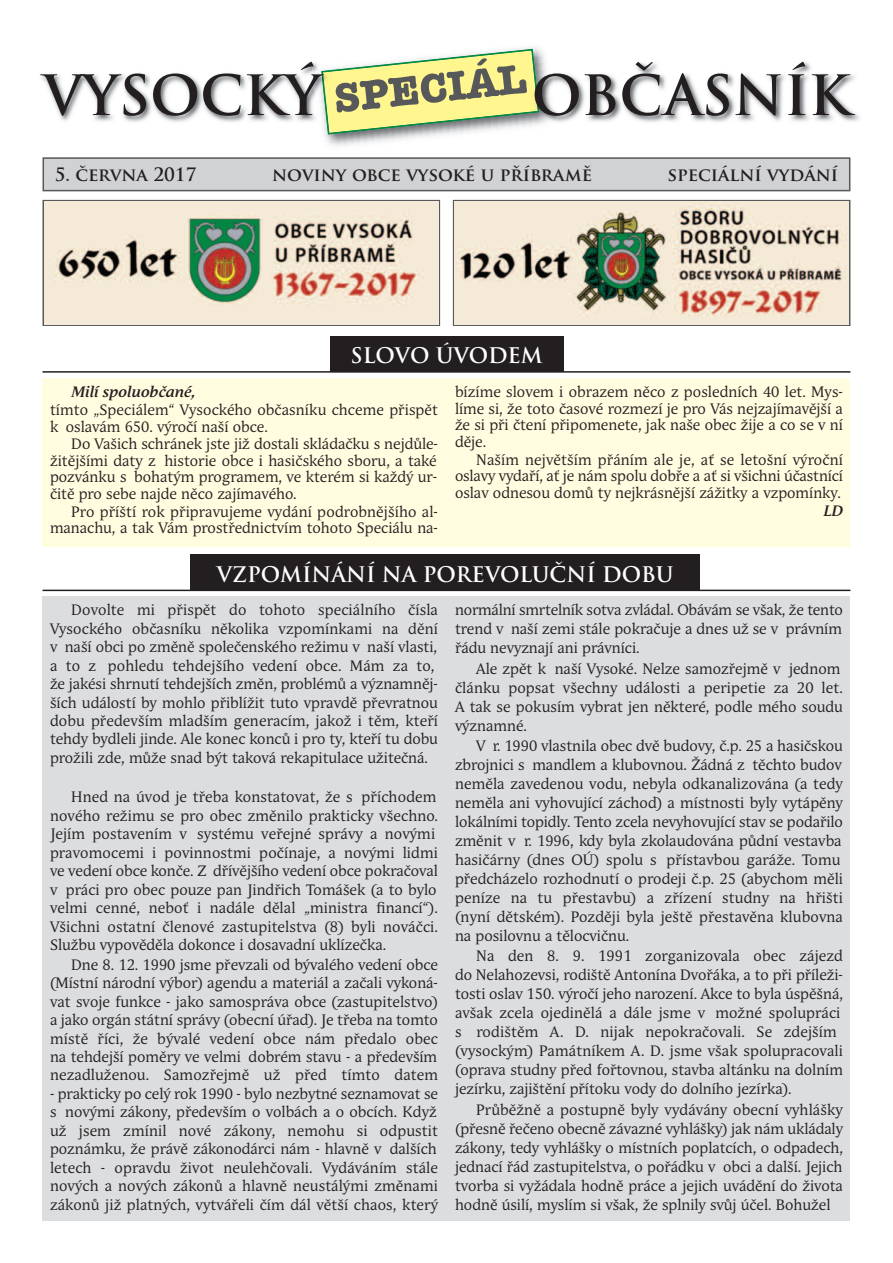
<style>
.page{position:relative;width:893px;height:1263px;background:#fff}
.page>*{position:absolute;margin:0;border:0;box-sizing:border-box;transform-origin:0 0}
.t1{font:700 54px "Trajan Pro";color:#231f20}
.t2{font:700 21px "Trajan Pro";color:#fff}
.t3{font:700 18px "Trajan Pro";letter-spacing:-.06em;color:#231f20}
.t4{font:15px/18.5px "Andulka Book Pro";color:#231f20;text-align:justify}
.t5{font:italic 700 15px "Andulka Book Pro";color:#231f20}
</style>
<div class="page">
<img style="left:41px;top:62px;width:819px;height:98px">
<img style="left:312px;top:47px;width:246px;height:107px">
<img style="left:323px;top:51px;width:215px;height:82px">
<img style="left:335px;top:74px;width:104px;height:39px">
<div style="left:43px;top:200px;width:397px;height:126px;border:2px solid #57585a"></div>
<img style="left:44px;top:201px;width:395px;height:123px">
<div style="left:453px;top:200px;width:397px;height:126px;border:2px solid #57585a"></div>
<img style="left:454px;top:201px;width:395px;height:123px">
<div style="left:44px;top:159px;width:805px;height:31px;background:#d1d2d4"></div>
<div style="left:43px;top:157px;width:807px;height:34px;border:2px solid #57585a"></div>
<div style="left:43px;top:596px;width:807px;height:624px;background:#dcdddf"></div>
<div style="left:43px;top:378px;width:807px;height:169px;background:#fffce0"></div>
<hr style="left:43px;top:590px;width:807px;height:1px;background:#231f20">
<div style="left:191px;top:554px;width:509px;height:36px;background:#231f20"></div>
<hr style="left:43px;top:371px;width:807px;height:2px;background:#231f20">
<div style="left:330px;top:336px;width:233px;height:35px;background:#231f20"></div>
<h1 class="t1" style="left:43px;top:74px;width:279px">VYSOCKÝ</h1>
<h1 class="t1" style="left:532px;top:74px;width:320px">OBČASNÍK</h1>
<p class="t3" style="left:55px;top:168px;width:143px">5. ČERVNA 2017</p>
<p class="t3" style="left:272px;top:168px;width:321px">NOVINY OBCE VYSOKÉ U PŘÍBRAMĚ</p>
<p class="t3" style="left:668px;top:168px;width:172px">SPECIÁLNÍ VYDÁNÍ</p>
<h2 class="t2" style="left:350px;top:348px;width:194px">SLOVO ÚVODEM</h2>
<p class="t5" style="left:71px;top:387px;width:126px">Milí spoluobčané,</p>
<p class="t4" style="left:50px;top:403px;width:389px;line-height:16.5px">tímto „Speciálem“ Vysockého občasníku chceme přispět k oslavám 650. výročí naší obce.</p>
<p class="t4" style="left:50px;top:437px;width:389px;line-height:16.5px;text-indent:21px">Do Vašich schránek jste již dostali skládačku s nejdůle&shy;žitějšími daty z historie obce i hasičského sboru, a také pozvánku s bohatým programem, ve kterém si každý ur&shy;čitě pro sebe najde něco zajímavého.</p>
<p class="t4" style="left:50px;top:505px;width:389px;line-height:16.5px;text-align:right">Pro příští rok připravujeme vydání podrobnějšího al&shy;manachu, a tak Vám prostřednictvím tohoto Speciálu na-</p>
<p class="t4" style="left:455px;top:386px;width:389px;line-height:16.5px">bízíme slovem i obrazem něco z posledních 40 let. Mys&shy;líme si, že toto časové rozmezí je pro Vás nejzajímavější a že si při čtení připomenete, jak naše obec žije a co se v ní děje.</p>
<p class="t4" style="left:455px;top:453px;width:389px;line-height:16.5px;text-indent:21px">Naším největším přáním ale je, ať se letošní výroční oslavy vydaří, ať je nám spolu dobře a ať si všichni účastnící oslav odnesou domů ty nejkrásnější zážitky a vzpomínky.</p>
<p class="t5" style="left:823px;top:505px;width:21px">LD</p>
<h2 class="t2" style="left:217px;top:566px;width:458px">VZPOMÍNÁNÍ NA POREVOLUČNÍ DOBU</h2>
<p class="t4" style="left:50px;top:602px;width:389px;text-align:left;text-indent:21px">Dovolte mi přispět do tohoto speciálního čísla Vysockého občasníku několika vzpomínkami na dění v naší obci po změně společenského režimu v naší vlasti, a to z pohledu tehdejšího vedení obce. Mám za to, že jakési shrnutí tehdejších změn, problémů a významněj&shy;ších událostí by mohlo přiblížit tuto vpravdě převratnou dobu především mladším generacím, jakož i těm, kteří tehdy bydleli jinde. Ale konec konců i pro ty, kteří tu dobu prožili zde, může snad být taková rekapitulace užitečná.</p>
<p class="t4" style="left:50px;top:789px;width:389px;text-align:left;text-indent:21px">Hned na úvod je třeba konstatovat, že s příchodem nového režimu se pro obec změnilo prakticky všechno.<br>Jejím postavením v systému veřejné správy a novými pravomocemi i povinnostmi počínaje, a novými lidmi ve vedení obce konče. Z dřívějšího vedení obce pokračoval v práci pro obec pouze pan Jindřich Tomášek (a to bylo velmi cenné, neboť i nadále dělal „ministra financí“).<br>Všichni ostatní členové zastupitelstva (8) byli nováčci.<br>Službu vypověděla dokonce i dosavadní uklízečka.</p>
<p class="t4" style="left:50px;top:957px;width:389px;text-indent:21px">Dne 8. 12. 1990 jsme převzali od bývalého vedení obce (Místní národní výbor) agendu a materiál a začali vykoná&shy;vat svoje funkce - jako samospráva obce (zastupitelstvo) a jako orgán státní správy (obecní úřad). Je třeba na tomto místě říci, že bývalé vedení obce nám předalo obec na tehdejší poměry ve velmi dobrém stavu - a především nezadluženou. Samozřejmě už před tímto datem</p>
<p class="t4" style="left:50px;top:1086px;width:389px">- prakticky po celý rok 1990 - bylo nezbytné seznamovat se s novými zákony, především o volbách a o obcích. Když už jsem zmínil nové zákony, nemohu si odpustit poznámku, že právě zákonodárci nám - hlavně v dalších letech - opravdu život neulehčovali. Vydáváním stále nových a nových zákonů a hlavně neustálými změnami zákonů již platných, vytvářeli čím dál větší chaos, který</p>
<p class="t4" style="left:455px;top:602px;width:389px;line-height:19px">normální smrtelník sotva zvládal. Obávám se však, že tento trend v naší zemi stále pokračuje a dnes už se v právním řádu nevyznají ani právníci.</p>
<p class="t4" style="left:455px;top:660px;width:389px;line-height:19px;text-align:left;text-indent:21px">Ale zpět k naší Vysoké. Nelze samozřejmě v jednom článku popsat všechny události a peripetie za 20 let.<br>A tak se pokusím vybrat jen některé, podle mého soudu významné.</p>
<p class="t4" style="left:455px;top:738px;width:389px;line-height:19px;text-align:left;text-indent:21px">V r. 1990 vlastnila obec dvě budovy, č.p. 25 a hasičskou zbrojnici s mandlem a klubovnou. Žádná z těchto budov neměla zavedenou vodu, nebyla odkanalizována (a tedy neměla ani vyhovující záchod) a místnosti byly vytápěny lokálními topidly. Tento zcela nevyhovující stav se podařilo změnit v r. 1996, kdy byla zkolaudována půdní vestavba hasičárny (dnes OÚ) spolu s přístavbou garáže. Tomu předcházelo rozhodnutí o prodeji č.p. 25 (abychom měli peníze na tu přestavbu) a zřízení studny na hřišti (nyní dětském). Později byla ještě přestavěna klubovna na posilovnu a tělocvičnu.</p>
<p class="t4" style="left:455px;top:948px;width:389px;line-height:19px;text-align:left;text-indent:21px">Na den 8. 9. 1991 zorganizovala obec zájezd do Nelahozevsi, rodiště Antonína Dvořáka, a to při příleži&shy;tosti oslav 150. výročí jeho narození. Akce to byla úspěšná, avšak zcela ojedinělá a dále jsme v možné spolupráci s rodištěm A. D. nijak nepokračovali. Se zdejším (vysockým) Památníkem A. D. jsme však spolupracovali (oprava studny před fořtovnou, stavba altánku na dolním jezírku, zajištění přítoku vody do dolního jezírka).</p>
<p class="t4" style="left:455px;top:1101px;width:389px;line-height:19px;text-indent:21px">Průběžně a postupně byly vydávány obecní vyhlášky (přesně řečeno obecně závazné vyhlášky) jak nám ukládaly zákony, tedy vyhlášky o místních poplatcích, o odpadech, jednací řád zastupitelstva, o pořádku v obci a další. Jejich tvorba si vyžádala hodně práce a jejich uvádění do života hodně úsilí, myslím si však, že splnily svůj účel. Bohužel</p>
</div>
